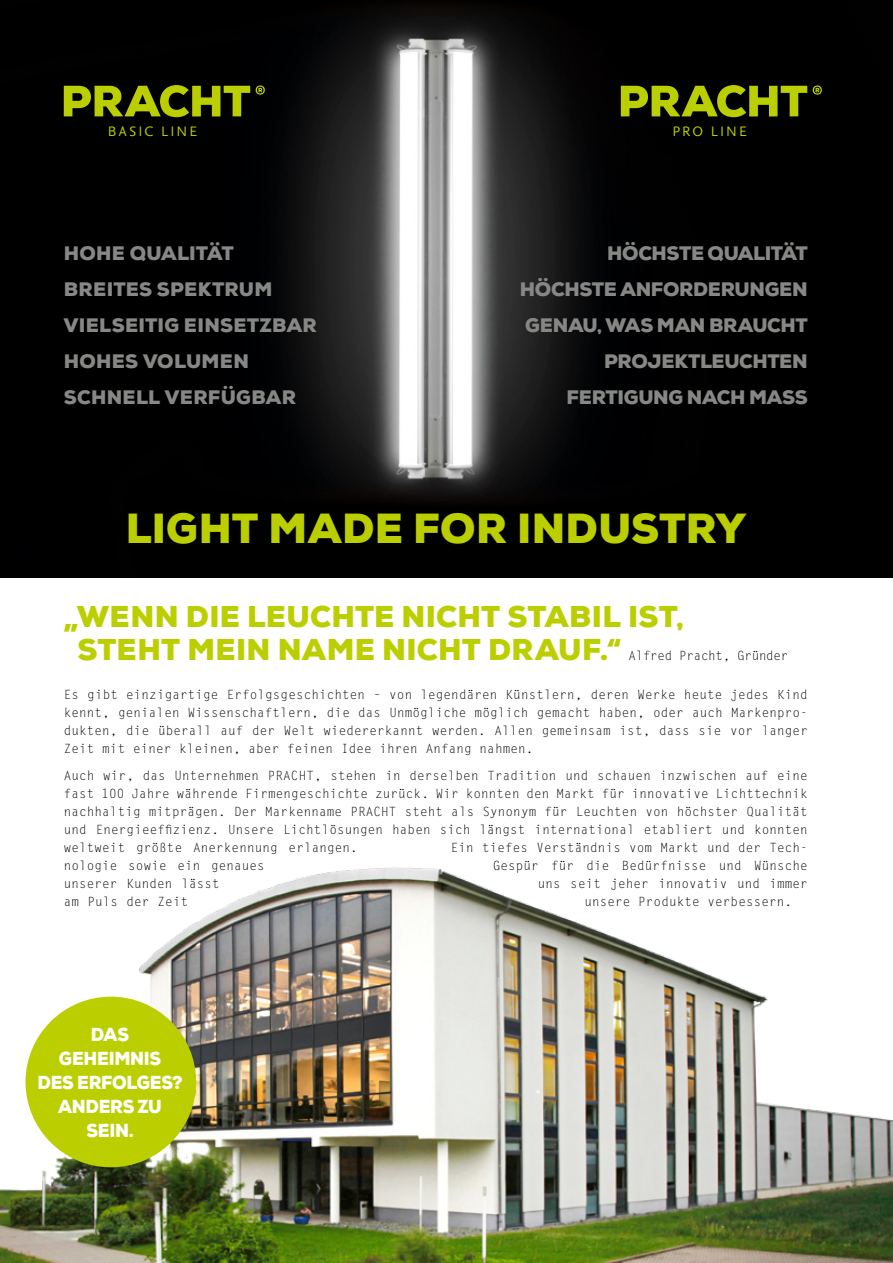
<style>
.page{position:relative;width:893px;height:1263px;background:#fff}
.page>*{position:absolute;margin:0;border:0;box-sizing:border-box;transform-origin:0 0}
.t1{font:900 42px "Nexa";letter-spacing:.005em;color:#bbcf00}
.t2{font:900 30px/33px "Nexa";letter-spacing:.01em;color:#bbcf00}
.t3{font:900 19.5px/36px "Nexa";letter-spacing:-.01em;color:#878786;text-align:right}
.t4{font:900 19.5px/36px "Nexa";letter-spacing:.015em;color:#878786}
.t5{font:900 18.75px/24px "Nexa";letter-spacing:-.015em;color:#fff;text-align:center;scale:.93 1}
.t6{font:14.4px "Nexus Sans OT";letter-spacing:.145em;color:#bbcf00}
.t7{font:12.75px/18px "Letter Got L";letter-spacing:.01em;color:#000;text-align:justify}
.t8{font:12.75px "Letter Got L";letter-spacing:-.02em;color:#000}
</style>
<div class="page">
<img style="left:0;top:867px;width:893px;height:396px">
<img style="left:0;top:0;width:893px;height:577px">
<div style="left:26px;top:997px;width:170px;height:170px;background:#bbcf00;border-radius:50%"></div>
<svg style="left:621px;top:85px;width:201px;height:32px;background:#5f6900"></svg>
<svg style="left:64px;top:85px;width:201px;height:32px;background:#5f6900"></svg>
<p class="t6" style="left:108px;top:123px;width:91px">BASIC LINE</p>
<p class="t6" style="left:672px;top:123px;width:76px">PRO LINE</p>
<h3 class="t4" style="left:64px;top:236px;width:255px">HOHE QUALITÄT<br>BREITES SPEKTRUM<br>VIELSEITIG EINSETZBAR<br>HOHES VOLUMEN<br>SCHNELL VERFÜGBAR</h3>
<h3 class="t3" style="left:520px;top:236px;width:289px">HÖCHSTE QUALITÄT<br>HÖCHSTE ANFORDERUNGEN<br>GENAU, WAS MAN BRAUCHT<br>PROJEKTLEUCHTEN<br>FERTIGUNG NACH MASS</h3>
<h1 class="t1" style="left:126px;top:501px;width:622px">LIGHT MADE FOR INDUSTRY</h1>
<h2 class="t2" style="left:77px;top:600px;width:608px;text-indent:-14px">„WENN DIE LEUCHTE NICHT STABIL IST,<br>STEHT MEIN NAME NICHT DRAUF.“</h2>
<p class="t8" style="left:628px;top:648px;width:161px">Alfred Pracht, Gründer</p>
<p class="t7" style="left:64px;top:686px;width:746px">Es gibt einzigartige Erfolgsgeschichten – von legendären Künstlern, deren Werke heute jedes Kind kennt, genialen Wissenschaftlern, die das Unmögliche möglich gemacht haben, oder auch Markenpro&shy;dukten, die überall auf der Welt wiedererkannt werden. Allen gemeinsam ist, dass sie vor langer Zeit mit einer kleinen, aber feinen Idee ihren Anfang nahmen.</p>
<p class="t7" style="left:64px;top:767px;width:746px">Auch wir, das Unternehmen PRACHT, stehen in derselben Tradition und schauen inzwischen auf eine fast 100 Jahre währende Firmengeschichte zurück. Wir konnten den Markt für innovative Lichttechnik nachhaltig mitprägen. Der Markenname PRACHT steht als Synonym für Leuchten von höchster Qualität und Energieeffizienz. Unsere Lichtlösungen haben sich längst international etabliert und konnten weltweit größte Anerkennung erlangen.</p>
<p class="t7" style="left:451px;top:839px;width:358px">Ein tiefes Verständnis vom Markt und der Tech-</p>
<p class="t7" style="left:64px;top:857px;width:203px">nologie sowie ein genaues</p>
<p class="t7" style="left:493px;top:857px;width:316px">Gespür für die Bedürfnisse und Wünsche</p>
<p class="t7" style="left:64px;top:875px;width:158px">unserer Kunden lässt</p>
<p class="t7" style="left:538px;top:875px;width:271px">uns seit jeher innovativ und immer</p>
<p class="t7" style="left:64px;top:893px;width:126px">am Puls der Zeit</p>
<p class="t7" style="left:584px;top:893px;width:209px">unsere Produkte verbessern.</p>
<h3 class="t5" style="left:38px;top:1023px;width:157px">DAS<br>GEHEIMNIS<br>DES ERFOLGES?<br>ANDERS ZU<br>SEIN.</h3>
</div>
